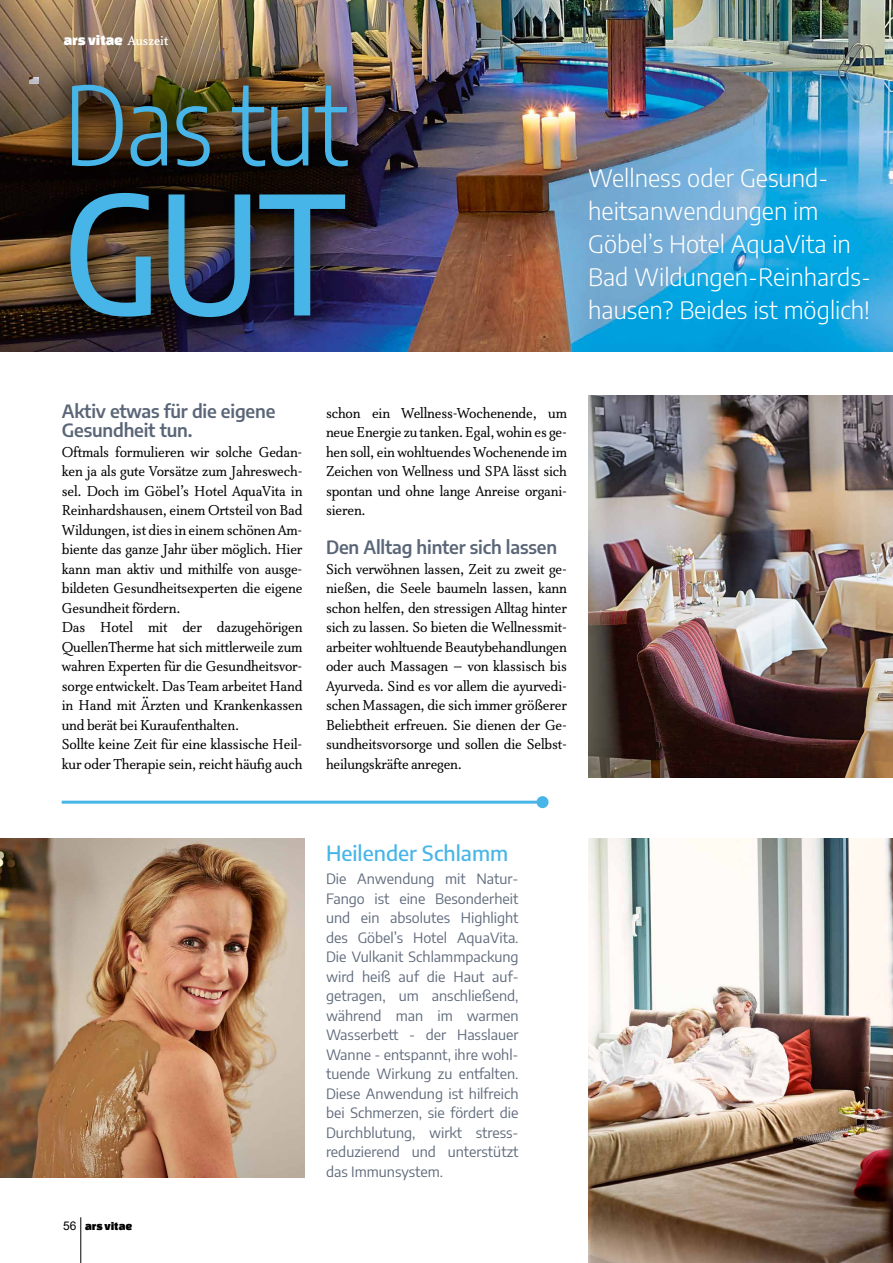
<style>
.page{position:relative;width:893px;height:1263px;background:#fff}
.page>*{position:absolute;margin:0;border:0;box-sizing:border-box;transform-origin:0 0}
.t1{font:500 163.5px "Encode Sans Condensed";color:#47b5e7}
.t2{font:300 108px "Encode Sans Condensed";letter-spacing:-.01em;color:#47b5e7}
.t3{font:300 24px/33px "Encode Sans";color:#fff}
.t4{font:500 21px "Encode Sans";color:#47b5e7}
.t5{font:600 18px/19.5px "Encode Sans";letter-spacing:-.01em;color:#5a6677}
.t6{font:16.5px/19.5px "Atma Serif OT";letter-spacing:-.01em;color:#000;text-align:justify}
.t7{font:15px "Changa One";color:#fff}
.t8{font:14.25px/19.5px "Encode Sans";color:#5f6a7b;text-align:justify}
.t9{font:12px "Changa One";color:#000}
.s1{font-family:"Atma Serif OT";font-weight:500}
.s2{font-family:"Arial"}
</style>
<div class="page">
<img style="left:0;top:0;width:893px;height:352px">
<hr style="left:80px;top:1217px;width:1px;height:46px;background:#000">
<svg style="left:30px;top:78px;width:8px;height:6px"></svg>
<img style="left:0;top:839px;width:305px;height:339px">
<div style="left:38px;top:54px;width:341px;height:295px;background:#000;opacity:.47"></div>
<hr style="left:62px;top:801px;width:481px;height:3px;background:#47b5e7">
<div style="left:537px;top:796px;width:12px;height:12px;background:#47b5e7;border-radius:50%"></div>
<img style="left:588px;top:396px;width:305px;height:381px">
<img style="left:588px;top:839px;width:305px;height:424px">
<p class="t7" style="left:64px;top:32px;width:106px">ars vitae <span class="s1">Auszeit</span></p>
<h2 class="t2" style="left:64px;top:50px;width:286px">Das tut</h2>
<h1 class="t1" style="left:64px;top:137px;width:283px">GUT</h1>
<h3 class="t3" style="left:588px;top:160px;width:284px">Wellness oder Gesund&shy;heitsanwendungen im<br>Göbel’s Hotel AquaVita in<br>Bad Wildungen-Reinhards&shy;hausen? Beides ist möglich!</h3>
<p class="t5" style="left:62px;top:400px;width:215px">Aktiv etwas für die eigene<br>Gesundheit tun.</p>
<p class="t6" style="left:62px;top:442px;width:242px;text-align:left">Oftmals formulieren wir solche Gedan&shy;ken ja als gute Vorsätze zum Jahreswech&shy;sel. Doch im Göbel’s Hotel AquaVita in Reinhardshausen, einem Ortsteil von Bad Wildungen, ist dies in einem schönen Am&shy;biente das ganze Jahr über möglich. Hier kann man aktiv und mithilfe von ausge&shy;bildeten Gesundheitsexperten die eigene Gesundheit fördern.<br>Das Hotel mit der dazugehörigen QuellenTherme hat sich mittlerweile zum wahren Experten für die Gesundheitsvor&shy;sorge entwickelt. Das Team arbeitet Hand in Hand mit Ärzten und Krankenkassen und berät bei Kuraufenthalten.<br>Sollte keine Zeit für eine klassische Heil&shy;kur oder Therapie sein, reicht häufig auch</p>
<p class="t6" style="left:326px;top:403px;width:242px">schon ein Wellness-Wochenende, um neue Energie zu tanken. Egal, wohin es ge&shy;hen soll, ein wohltuendes Wochenende im Zeichen von Wellness und SPA lässt sich spontan und ohne lange Anreise organi&shy;sieren.</p>
<p class="t5" style="left:326px;top:537px;width:233px">Den Alltag hinter sich lassen</p>
<p class="t6" style="left:326px;top:559px;width:242px">Sich verwöhnen lassen, Zeit zu zweit ge&shy;nießen, die Seele baumeln lassen, kann schon helfen, den stressigen Alltag hinter sich zu lassen. So bieten die Wellnessmit&shy;arbeiter wohltuende Beautybehandlungen oder auch Massagen – von klassisch bis Ayurveda. Sind es vor allem die ayurvedi&shy;schen Massagen, die sich immer größerer Beliebtheit erfreuen. Sie dienen der Ge&shy;sundheitsvorsorge und sollen die Selbst&shy;heilungskräfte anregen.</p>
<p class="t9" style="left:63px;top:1220px;width:71px"><span class="s2">56</span> ars vitae</p>
<p class="t4" style="left:326px;top:838px;width:184px">Heilender Schlamm</p>
<p class="t8" style="left:326px;top:868px;width:194px">Die Anwendung mit Natur-Fango ist eine Besonderheit und ein absolutes Highlight des Göbel’s Hotel AquaVita.<br>Die Vulkanit Schlammpackung wird heiß auf die Haut auf&shy;getragen, um anschließend, während man im warmen Wasserbett - der Hasslauer Wanne - entspannt, ihre wohl&shy;tuende Wirkung zu entfalten.<br>Diese Anwendung ist hilfreich bei Schmerzen, sie fördert die Durchblutung, wirkt stress&shy;reduzierend und unterstützt das Immunsystem.</p>
</div>
